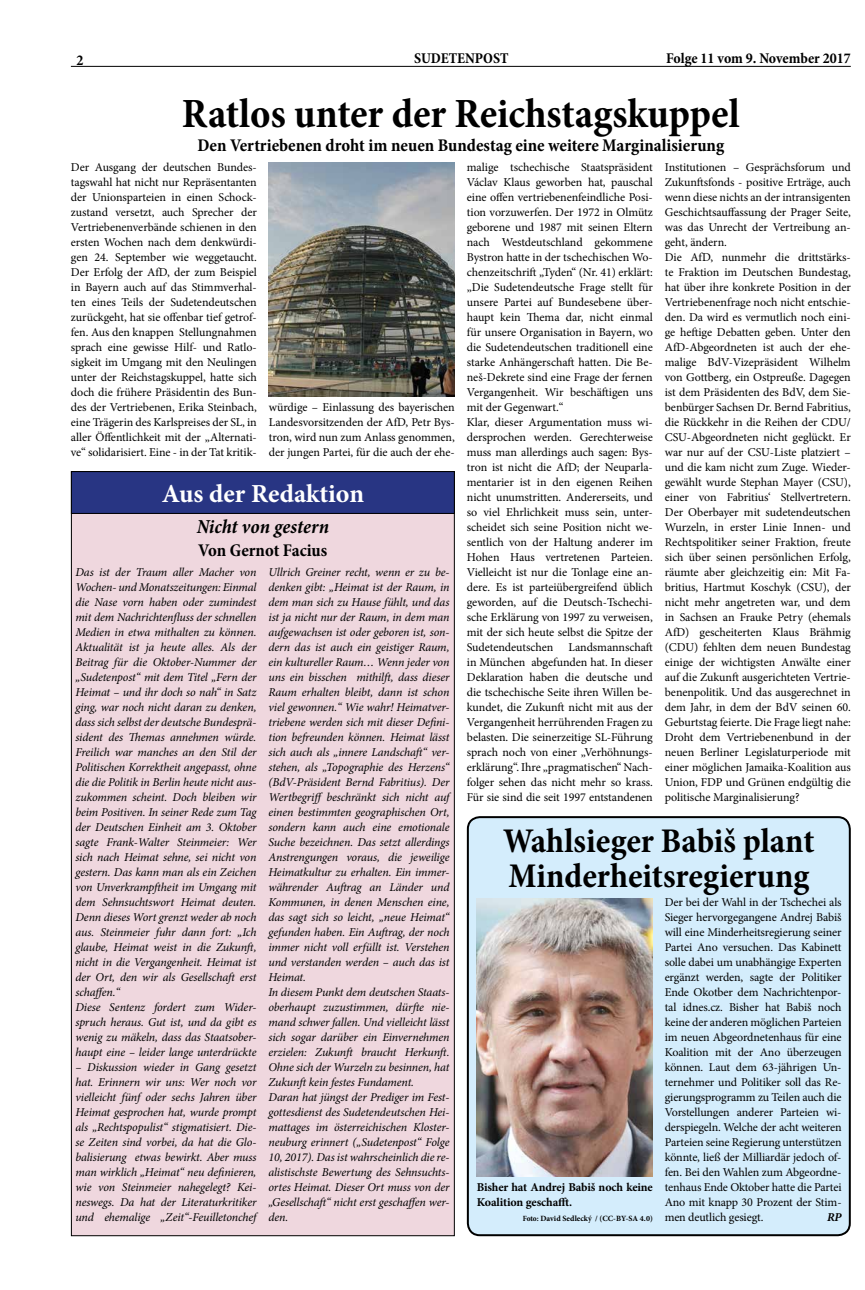
<style>
.page{position:relative;width:865px;height:1290px;background:#fff}
.page>*{position:absolute;margin:0;border:0;box-sizing:border-box;transform-origin:0 0}
.t1{font:700 condensed 42px "Minion Pro";color:#000}
.t2{font:700 condensed 35px/35px "Minion Pro";color:#000}
.t3{font:700 26px "Minion Pro";letter-spacing:-.005em;color:#fff}
.t4{font:italic 700 condensed 20px "Minion Pro";color:#000}
.t5{font:700 condensed 18px "Minion Pro";color:#000}
.t6{font:700 condensed 15px "Minion Pro";letter-spacing:-.005em;color:#000}
.t7{font:12px/15px "Minion Pro";letter-spacing:-.005em;color:#000;text-align:justify}
.t8{font:italic 12px/15px "Minion Pro";letter-spacing:-.01em;color:#000}
.t9{font:700 12px/15px "Minion Pro";letter-spacing:-.01em;color:#000}
.t10{font:italic 700 12px "Minion Pro";color:#000}
.t11{font:700 8px "Minion Pro";letter-spacing:.005em;color:#000}
.s1{font-stretch:condensed}
</style>
<div class="page">
<hr style="left:71px;top:66px;width:779px;height:1px;background:#000">
<div style="left:71px;top:471px;width:383px;height:764px;background:#efd7de"></div>
<div style="left:71px;top:471px;width:383px;height:42px;background:#283583"></div>
<div style="left:71px;top:471px;width:384px;height:43px;border:1px solid #000"></div>
<img style="left:269px;top:162px;width:186px;height:234px">
<div style="left:468px;top:817px;width:381px;height:418px;background:#d4edfc;border-radius:12px"></div>
<div style="left:467px;top:816px;width:383px;height:420px;border:2px solid #000;border-radius:12px"></div>
<img style="left:477px;top:898px;width:176px;height:278px">
<p class="t6" style="left:77px;top:50px;width:8px">2</p>
<p class="t6" style="left:414px;top:48px;width:96px">SUDETENPOST</p>
<p class="t6" style="left:666px;top:47px;width:186px">Folge 11 vom 9. November 2017</p>
<h1 class="t1" style="left:182px;top:84px;width:559px">Ratlos unter der Reichstagskuppel</h1>
<h3 class="t5" style="left:197px;top:133px;width:528px">Den Vertriebenen droht im neuen Bundestag eine weitere Marginalisierung</h3>
<p class="t7" style="left:71px;top:160px;width:187px">Der Ausgang der deutschen Bundes&shy;tagswahl hat nicht nur Repräsentanten der Unionsparteien in einen Schock&shy;zustand versetzt, auch Sprecher der Vertriebenenverbände schienen in den ersten Wochen nach dem denkwürdi&shy;gen 24. September wie weggetaucht.<br>Der Erfolg der AfD, der zum Beispiel in Bayern auch auf das Stimmverhal&shy;ten eines Teils der Sudetendeutschen zurückgeht, hat sie offenbar tief getrof&shy;fen. Aus den knappen Stellungnahmen sprach eine gewisse Hilf- und Ratlo&shy;sigkeit im Umgang mit den Neulingen unter der Reichstagskuppel, hatte sich doch die frühere Präsidentin des Bun&shy;des der Vertriebenen, Erika Steinbach, eine Trägerin des Karlspreises der SL, in aller Öffentlichkeit mit der „Alternati&shy;ve“ solidarisiert. Eine - in der Tat kritik-</p>
<p class="t7" style="left:467px;top:160px;width:187px;text-align:left">malige tschechische Staatspräsident Václav Klaus geworben hat, pauschal eine offen vertriebenenfeindliche Posi&shy;tion vorzuwerfen. Der 1972 in Olmütz geborene und 1987 mit seinen Eltern nach Westdeutschland gekommene Bystron hatte in der tschechischen Wo&shy;chenzeitschrift „Tyden“ (Nr. 41) erklärt: „Die Sudetendeutsche Frage stellt für unsere Partei auf Bundesebene über&shy;haupt kein Thema dar, nicht einmal für unsere Organisation in Bayern, wo die Sudetendeutschen traditionell eine starke Anhängerschaft hatten. Die Be&shy;neš-Dekrete sind eine Frage der fernen Vergangenheit. Wir beschäftigen uns mit der Gegenwart.“<br>Klar, dieser Argumentation muss wi&shy;dersprochen werden. Gerechterweise muss man allerdings auch sagen: Bys&shy;tron ist nicht die AfD; der Neuparla&shy;mentarier ist in den eigenen Reihen nicht unumstritten. Andererseits, und so viel Ehrlichkeit muss sein, unter&shy;scheidet sich seine Position nicht we&shy;sentlich von der Haltung anderer im Hohen Haus vertretenen Parteien.<br>Vielleicht ist nur die Tonlage eine an&shy;dere. Es ist parteiübergreifend üblich geworden, auf die Deutsch-Tschechi&shy;sche Erklärung von 1997 zu verweisen, mit der sich heute selbst die Spitze der Sudetendeutschen</p>
<p class="t7" style="left:665px;top:160px;width:187px;text-align:left">Institutionen – Gesprächsforum und Zukunftsfonds - positive Erträge, auch wenn diese nichts an der intransigenten Geschichtsauffassung der Prager Seite, was das Unrecht der Vertreibung an&shy;geht, ändern.<br>Die AfD, nunmehr die drittstärks&shy;te Fraktion im Deutschen Bundestag, hat über ihre konkrete Position in der Vertriebenenfrage noch nicht entschie&shy;den. Da wird es vermutlich noch eini&shy;ge heftige Debatten geben. Unter den AfD-Abgeordneten ist auch der ehe&shy;malige BdV-Vizepräsident Wilhelm von Gottberg, ein Ostpreuße. Dagegen ist dem Präsidenten des BdV, dem Sie&shy;benbürger Sachsen Dr. Bernd Fabritius, die Rückkehr in die Reihen der CDU/ CSU-Abgeordneten nicht geglückt. Er war nur auf der CSU-Liste platziert – und die kam nicht zum Zuge. Wieder&shy;gewählt wurde Stephan Mayer (CSU), einer von Fabritius‘ Stellvertretern.<br>Der Oberbayer mit sudetendeutschen Wurzeln, in erster Linie Innen- und Rechtspolitiker seiner Fraktion, freute sich über seinen persönlichen Erfolg, räumte aber gleichzeitig ein: Mit Fa&shy;britius, Hartmut Koschyk (CSU), der nicht mehr angetreten war, und dem in Sachsen an Frauke Petry (ehemals AfD) gescheiterten Klaus Brähmig (CDU) fehlten dem neuen Bundestag einige der wichtigsten Anwälte einer auf die Zukunft ausgerichteten Vertrie&shy;benenpolitik. Und das ausgerechnet in dem Jahr, in dem der BdV seinen 60.<br>Geburtstag feierte. Die Frage liegt nahe:<br>Droht dem Vertriebenenbund in der neuen Berliner Legislaturperiode mit einer möglichen Jamaika-Koalition aus Union, FDP und Grünen endgültig die politische Marginalisierung?</p>
<h2 class="t2" style="left:503px;top:823px;width:313px">Wahlsieger Babiš plant<br>Minderheitsregierung</h2>
<p class="t7" style="left:664px;top:895px;width:178px">Der bei der Wahl in der Tschechei als Sieger hervorgegangene Andrej Babiš will eine Minderheitsregierung seiner Partei Ano versuchen. Das Kabinett solle dabei um unabhängige Experten ergänzt werden, sagte der Politiker Ende Okotber dem Nachrichtenpor&shy;tal idnes.cz. Bisher hat Babiš noch keine der anderen möglichen Parteien im neuen Abgeordnetenhaus für eine Koalition mit der Ano überzeugen können. Laut dem 63-jährigen Un&shy;ternehmer und Politiker soll das Re&shy;gierungsprogramm zu Teilen auch die Vorstellungen anderer Parteien wi&shy;derspiegeln. Welche der acht weiteren Parteien seine Regierung unterstützen könnte, ließ der Milliardär jedoch of&shy;fen. Bei den Wahlen zum Abgeordne&shy;tenhaus Ende Oktober hatte die Partei Ano mit knapp 30 Prozent der Stim&shy;men deutlich gesiegt.</p>
<p class="t7" style="left:269px;top:400px;width:187px">würdige – Einlassung des bayerischen Landesvorsitzenden der AfD, Petr Bys&shy;tron, wird nun zum Anlass genommen, der jungen Partei, für die auch der ehe-</p>
<h3 class="t3" style="left:162px;top:475px;width:204px">Aus der Redaktion</h3>
<h3 class="t4" style="left:197px;top:512px;width:134px">Nicht von gestern</h3>
<h3 class="t5" style="left:198px;top:538px;width:131px">Von Gernot Facius</h3>
<p class="t8" style="left:75px;top:565px;width:182px">Das ist der Traum aller Macher von Wochen- und Monatszeitungen: Einmal die Nase vorn haben oder zumindest mit dem Nachrichtenfluss der schnellen Medien in etwa mithalten zu können.<br>Aktualität ist ja heute alles. Als der Beitrag für die Oktober-Nummer der „Sudetenpost“ mit dem Titel „Fern der Heimat – und ihr doch so nah“ in Satz ging, war noch nicht daran zu denken, dass sich selbst der deutsche Bundesprä&shy;sident des Themas annehmen würde.<br>Freilich war manches an den Stil der Politischen Korrektheit angepasst, ohne die die Politik in Berlin heute nicht aus&shy;zukommen scheint. Doch bleiben wir beim Positiven. In seiner Rede zum Tag der Deutschen Einheit am 3. Oktober sagte Frank-Walter Steinmeier: Wer sich nach Heimat sehne, sei nicht von gestern. Das kann man als ein Zeichen von Unverkrampftheit im Umgang mit dem Sehnsuchtswort Heimat deuten.<br>Denn dieses Wort grenzt weder ab noch aus. Steinmeier fuhr dann fort: „Ich glaube, Heimat weist in die Zukunft, nicht in die Vergangenheit. Heimat ist der Ort, den wir als Gesellschaft erst schaffen.“<br>Diese Sentenz fordert zum Wider&shy;spruch heraus. Gut ist, und da gibt es wenig zu mäkeln, dass das Staatsober&shy;haupt eine – leider lange unterdrückte</p>
<p class="t8" style="left:75px;top:1060px;width:182px;text-align:justify">– Diskussion wieder in Gang gesetzt hat. Erinnern wir uns: Wer noch vor vielleicht fünf oder sechs Jahren über Heimat gesprochen hat, wurde prompt als „Rechtspopulist“ stigmatisiert. Die&shy;se Zeiten sind vorbei, da hat die Glo&shy;balisierung etwas bewirkt. Aber muss man wirklich „Heimat“ neu definieren, wie von Steinmeier nahegelegt? Kei&shy;neswegs. Da hat der Literaturkritiker und ehemalige „Zeit“-Feuilletonchef</p>
<p class="t8" style="left:268px;top:565px;width:182px">Ullrich Greiner recht, wenn er zu be&shy;denken gibt: „Heimat ist der Raum, in dem man sich zu Hause fühlt, und das ist ja nicht nur der Raum, in dem man aufgewachsen ist oder geboren ist, son&shy;dern das ist auch ein geistiger Raum, ein kultureller Raum… Wenn jeder von uns ein bisschen mithilft, dass dieser Raum erhalten bleibt, dann ist schon viel gewonnen.“ Wie wahr! Heimatver&shy;triebene werden sich mit dieser Defini&shy;tion befreunden können. Heimat lässt sich auch als „innere Landschaft“ ver&shy;stehen, als „Topographie des Herzens“ (BdV-Präsident Bernd Fabritius). Der Wertbegriff beschränkt sich nicht auf einen bestimmten geographischen Ort, sondern kann auch eine emotionale Suche bezeichnen. Das setzt allerdings Anstrengungen voraus, die jeweilige Heimatkultur zu erhalten. Ein immer&shy;währender Auftrag an Länder und Kommunen, in denen Menschen eine, das sagt sich so leicht, „neue Heimat“ gefunden haben. Ein Auftrag, der noch immer nicht voll erfüllt ist. Verstehen und verstanden werden – auch das ist Heimat.<br>In diesem Punkt dem deutschen Staats&shy;oberhaupt zuzustimmen, dürfte nie&shy;mand schwer fallen. Und vielleicht lässt sich sogar darüber ein Einvernehmen erzielen: Zukunft braucht Herkunft.<br>Ohne sich der Wurzeln zu besinnen, hat Zukunft kein festes Fundament.<br>Daran hat jüngst der Prediger im Fest&shy;gottesdienst des Sudetendeutschen Hei&shy;mattages im österreichischen Kloster&shy;neuburg erinnert („Sudetenpost“ Folge 10, 2017). Das ist wahrscheinlich die re&shy;alistischste Bewertung des Sehnsuchts&shy;ortes Heimat. Dieser Ort muss von der „Gesellschaft“ nicht erst geschaffen wer&shy;den.</p>
<p class="t7" style="left:467px;top:640px;width:187px;text-indent:102px">Landsmannschaft in München abgefunden hat. In dieser Deklaration haben die deutsche und die tschechische Seite ihren Willen be&shy;kundet, die Zukunft nicht mit aus der Vergangenheit herrührenden Fragen zu belasten. Die seinerzeitige SL-Führung sprach noch von einer „Verhöhnungs&shy;erklärung“. Ihre „pragmatischen“ Nach&shy;folger sehen das nicht mehr so krass.<br>Für sie sind die seit 1997 entstandenen</p>
<p class="t9" style="left:477px;top:1180px;width:178px">Bisher hat Andrej Babiš noch keine<br>Koalition geschafft.</p>
<p class="t11" style="left:522px;top:1213px;width:132px"><span class="s1">Foto:</span> David Sedlecký / (CC-BY-SA 4.0)</p>
<p class="t10" style="left:827px;top:1209px;width:16px">RP</p>
</div>
